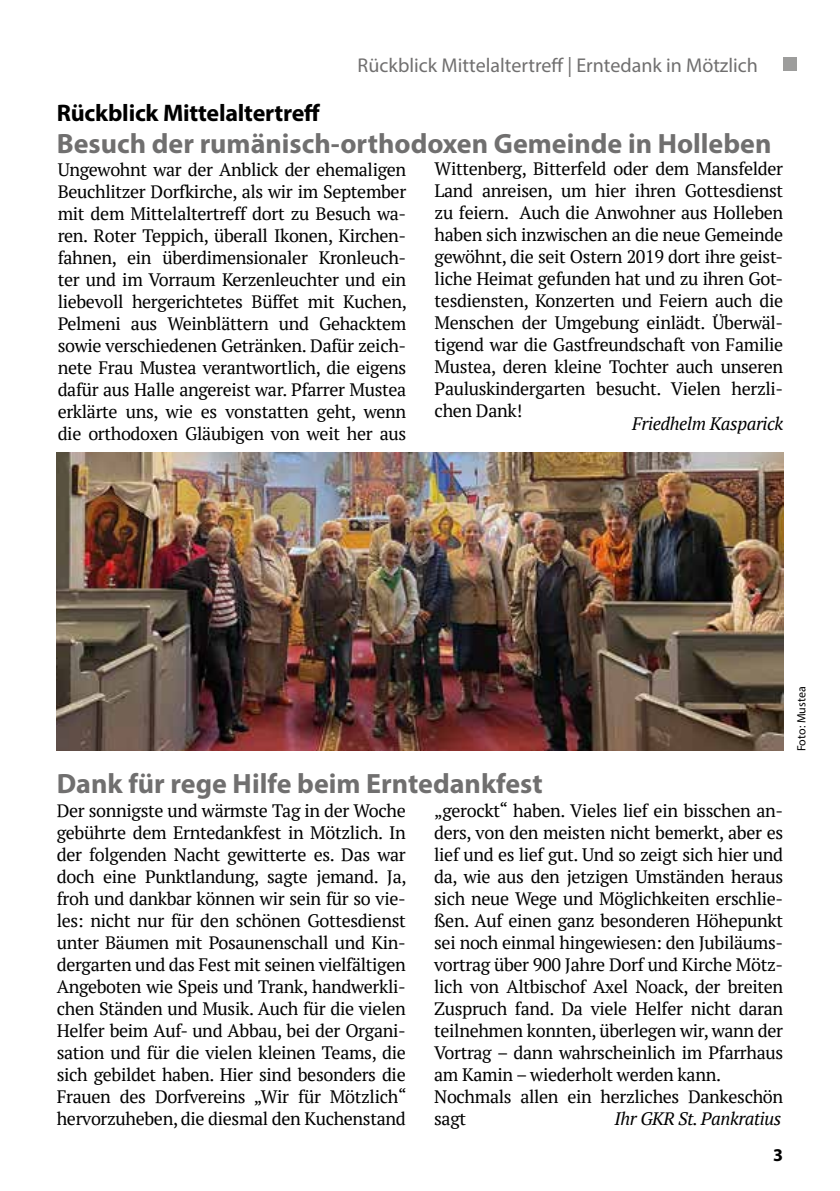
<style>
.page{position:relative;width:840px;height:1191px;background:#fff}
.page>*{position:absolute;margin:0;border:0;box-sizing:border-box;transform-origin:0 0}
.t1{font:700 28px "Myriad Pro";color:#706f6f}
.t2{font:700 24px "Myriad Pro";letter-spacing:-.01em;color:#000}
.t3{font:20px "Myriad Pro";color:#706f6f}
.t4{font:18px/22px "PT Serif";letter-spacing:-.02em;color:#000;text-align:justify}
.t5{font:italic 18px "PT Serif";letter-spacing:-.02em;color:#000}
.t6{font:700 18px "Myriad Pro";color:#000}
.t7{font:12px "Myriad Pro";color:#000}
</style>
<div class="page">
<div style="left:782px;top:57px;width:14px;height:14px;background:#9d9d9c"></div>
<img style="left:57px;top:452px;width:725px;height:299px">
<p class="t3" style="left:357px;top:53px;width:401px">Rückblick Mittelaltertreff | Erntedank in Mötzlich</p>
<h2 class="t2" style="left:57px;top:97px;width:265px">Rückblick Mittelaltertreff</h2>
<h1 class="t1" style="left:57px;top:125px;width:715px">Besuch der rumänisch-orthodoxen Gemeinde in Holleben</h1>
<p class="t4" style="left:58px;top:158px;width:350px">Ungewohnt war der Anblick der ehemaligen Beuchlitzer Dorfkirche, als wir im September mit dem Mittelaltertreff dort zu Besuch wa&shy;ren. Roter Teppich, überall Ikonen, Kirchen&shy;fahnen, ein überdimensionaler Kronleuch&shy;ter und im Vorraum Kerzenleuchter und ein liebevoll hergerichtetes Büffet mit Kuchen, Pelmeni aus Weinblättern und Gehacktem sowie verschiedenen Getränken. Dafür zeich&shy;nete Frau Mustea verantwortlich, die eigens dafür aus Halle angereist war. Pfarrer Mustea erklärte uns, wie es vonstatten geht, wenn die orthodoxen Gläubigen von weit her aus</p>
<p class="t4" style="left:434px;top:158px;width:350px">Wittenberg, Bitterfeld oder dem Mansfelder Land anreisen, um hier ihren Gottesdienst zu feiern. Auch die Anwohner aus Holleben haben sich inzwischen an die neue Gemeinde gewöhnt, die seit Ostern 2019 dort ihre geist&shy;liche Heimat gefunden hat und zu ihren Got&shy;tesdiensten, Konzerten und Feiern auch die Menschen der Umgebung einlädt. Überwäl&shy;tigend war die Gastfreundschaft von Familie Mustea, deren kleine Tochter auch unseren Pauluskindergarten besucht. Vielen herzli&shy;chen Dank!</p>
<p class="t5" style="left:632px;top:412px;width:152px">Friedhelm Kasparick</p>
<h1 class="t1" style="left:57px;top:765px;width:487px">Dank für rege Hilfe beim Erntedankfest</h1>
<p class="t4" style="left:57px;top:799px;width:351px">Der sonnigste und wärmste Tag in der Woche gebührte dem Erntedankfest in Mötzlich. In der folgenden Nacht gewitterte es. Das war doch eine Punktlandung, sagte jemand. Ja, froh und dankbar können wir sein für so vie&shy;les: nicht nur für den schönen Gottesdienst unter Bäumen mit Posaunenschall und Kin&shy;dergarten und das Fest mit seinen vielfältigen Angeboten wie Speis und Trank, handwerkli&shy;chen Ständen und Musik. Auch für die vielen Helfer beim Auf- und Abbau, bei der Organi&shy;sation und für die vielen kleinen Teams, die sich gebildet haben. Hier sind besonders die Frauen des Dorfvereins „Wir für Mötzlich“ hervorzuheben, die diesmal den Kuchenstand</p>
<p class="t4" style="left:434px;top:799px;width:350px;text-align:left">„gerockt“ haben. Vieles lief ein bisschen an&shy;ders, von den meisten nicht bemerkt, aber es lief und es lief gut. Und so zeigt sich hier und da, wie aus den jetzigen Umständen heraus sich neue Wege und Möglichkeiten erschlie&shy;ßen. Auf einen ganz besonderen Höhepunkt sei noch einmal hingewiesen: den Jubiläums&shy;vortrag über 900 Jahre Dorf und Kirche Mötz&shy;lich von Altbischof Axel Noack, der breiten Zuspruch fand. Da viele Helfer nicht daran teilnehmen konnten, überlegen wir, wann der Vortrag – dann wahrscheinlich im Pfarrhaus am Kamin – wiederholt werden kann.<br>Nochmals allen ein herzliches Dankeschön sagt</p>
<p class="t5" style="left:614px;top:1107px;width:168px">Ihr GKR St. Pankratius</p>
<p class="t6" style="left:772px;top:1143px;width:11px">3</p>
<p class="t7" style="left:793px;top:751px;width:66px;rotate:-90deg">Foto: Mustea</p>
</div>
